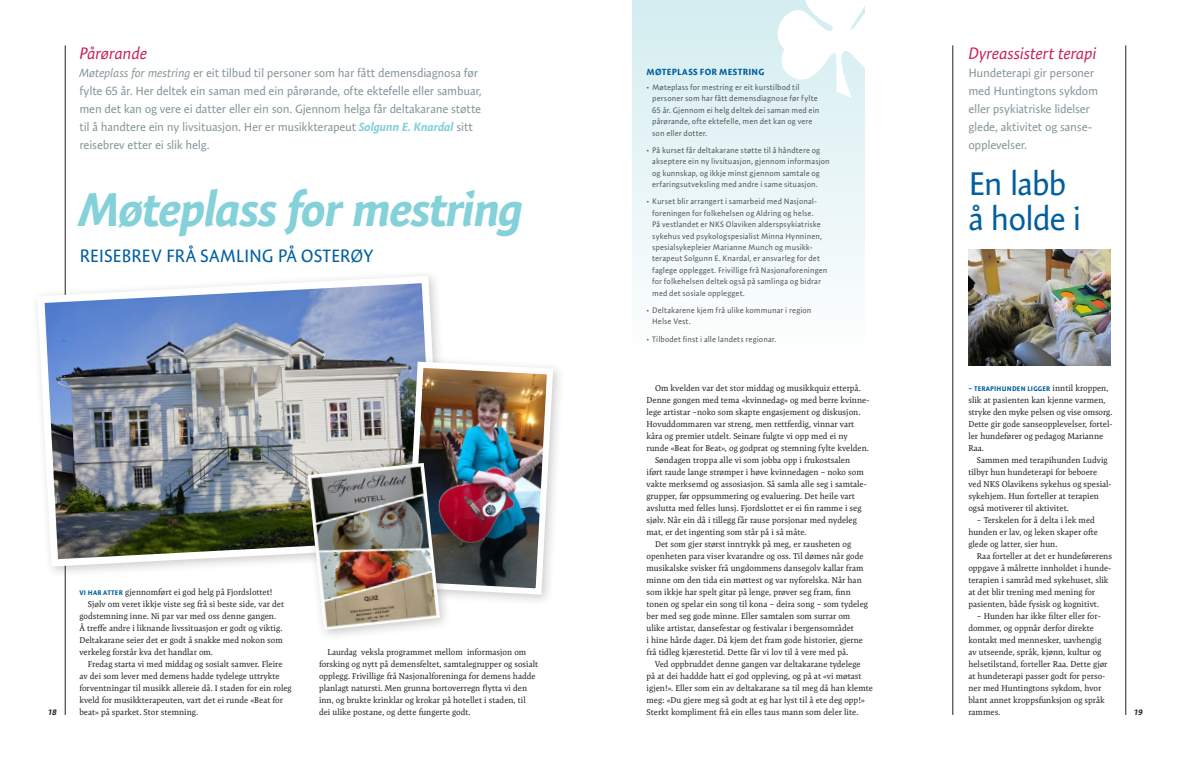
<style>
.page{position:relative;width:1191px;height:766px;background:#fff}
.page>*{position:absolute;margin:0;border:0;box-sizing:border-box;transform-origin:0 0}
.t1{font:italic 700 48px "Expo Sans Pro";letter-spacing:-.025em;color:#84d1d9}
.t2{font:33px/35px "Expo Sans Pro";letter-spacing:-.04em;color:#005f9f}
.t3{font:18px "Expo Sans Pro";letter-spacing:-.01em;color:#005f9f}
.t4{font:italic 16.5px "Expo Sans Pro";letter-spacing:-.02em;color:#c72158}
.t5{font:12px/18px "Expo Sans Pro";letter-spacing:-.02em;color:#849599}
.t6{font:700 9px "Expo Sans Pro";letter-spacing:.03em;color:#005f9f}
.t7{font:8.5px/12px "Expo Serif Pro";color:#231f20}
.t8{font:8px/11.4px "Expo Sans Pro";letter-spacing:.01em;color:#515659}
.t9{font:italic 700 8px "Expo Sans Pro";color:#231f20}
.t10{font:700 6.8px "Expo Sans Pro";letter-spacing:.03em;color:#005f9f}
.s1{font-style:italic}
.s2{font-weight:700;font-style:italic;color:#84d1d9}
.s3{font-weight:700;font-size:6.8px}
.s4{font-family:"Expo Serif Pro";font-weight:400;font-size:8.5px;color:#231f20}
.s5{font-family:"Expo Sans Pro";font-weight:700;font-size:6.8px;color:#005f9f}
</style>
<div class="page">
<hr style="left:65px;top:45px;width:1px;height:669px;background:#231f20">
<hr style="left:1125px;top:45px;width:1px;height:669px;background:#231f20">
<div style="left:31px;top:269px;width:423px;height:309px;background:#fff"></div>
<img style="left:37px;top:272px;width:402px;height:298px">
<div style="left:632px;top:0;width:233px;height:358px;background:linear-gradient(to bottom,#d3edf0,#fefefe)"></div>
<svg style="left:777px;top:0;width:88px;height:98px"></svg>
<img style="left:968px;top:249px;width:142px;height:117px">
<hr style="left:952px;top:45px;width:1px;height:669px;background:#231f20">
<div style="left:399px;top:355px;width:166px;height:251px;background:#231f20;opacity:.22"></div>
<img style="left:403px;top:358px;width:153px;height:239px">
<div style="left:302px;top:457px;width:150px;height:184px;background:#231f20;opacity:.22"></div>
<img style="left:308px;top:463px;width:132px;height:166px">
<h3 class="t4" style="left:79px;top:43px;width:69px">Pårørande</h3>
<p class="t5" style="left:79px;top:63px;width:404px"><span class="s1">Møteplass for mestring</span> er eit tilbud til personer som har fått demensdiagnosa før fylte 65 år. Her deltek ein saman med ein pårørande, ofte ektefelle eller sambuar, men det kan og vere ei datter eller ein son. Gjennom helga får deltakarane støtte til å handtere ein ny livsituasjon. Her er musikkterapeut <span class="s2">Solgunn E. Knardal</span> sitt reisebrev etter ei slik helg.</p>
<h1 class="t1" style="left:79px;top:180px;width:446px">Møteplass for mestring</h1>
<h3 class="t3" style="left:80px;top:245px;width:295px">REISEBREV FRÅ SAMLING PÅ OSTERØY</h3>
<p class="t6" style="left:646px;top:67px;width:119px">MØTEPLASS FOR MESTRING</p>
<p class="t8" style="left:652px;top:81px;width:169px;text-indent:-6px"><span class="s3">•</span> Møteplass for mestring er eit kurstilbod til personer som har fått demensdiagnose før fylte 65 år. Gjennom ei helg deltek dei saman med ein pårørande, ofte ektefelle, men det kan og vere son eller dotter.</p>
<p class="t8" style="left:652px;top:144px;width:179px;text-indent:-6px"><span class="s3">•</span> På kurset får deltakarane støtte til å håndtere og akseptere ein ny livsituasjon, gjennom informasjon og kunnskap, og ikkje minst gjennom samtale og erfaringsutveksling med andre i same situasjon.</p>
<p class="t8" style="left:652px;top:195px;width:177px;text-indent:-6px"><span class="s3">•</span> Kurset blir arrangert i samarbeid med Nasjonal&shy;foreningen for folkehelsen og Aldring og helse.<br>På vestlandet er NKS Olaviken alderspsykiatriske sykehus ved psykologspesialist Minna Hynninen, spesialsykepleier Marianne Munch og musikk&shy;terapeut Solgunn E. Knardal, er ansvarleg for det faglege opplegget. Frivillige frå Nasjonaforeningen for folkehelsen deltek også på samlinga og bidrar med det sosiale opplegget.</p>
<p class="t8" style="left:652px;top:304px;width:161px;text-indent:-6px"><span class="s3">•</span> Deltakarene kjem frå ulike kommunar i region<br>Helse Vest.</p>
<p class="t8" style="left:646px;top:333px;width:131px"><span class="s3">•</span> Tilbodet finst i alle landets regionar.</p>
<h3 class="t4" style="left:968px;top:43px;width:130px">Dyreassistert terapi</h3>
<h3 class="t5" style="left:968px;top:63px;width:131px">Hundeterapi gir personer med Huntingtons sykdom eller psykiatriske lidelser glede, aktivitet og sanse&shy;opplevelser.</h3>
<h2 class="t2" style="left:968px;top:165px;width:114px">En labb å holde i</h2>
<p class="t7" style="left:655px;top:382px;width:207px">Om kvelden var det stor middag og musikkquiz etterpå.</p>
<p class="t7" style="left:646px;top:394px;width:224px">Denne gongen med tema «kvinnedag» og med berre kvinne-</p>
<p class="t7" style="left:646px;top:406px;width:215px">lege artistar –noko som skapte engasjement og diskusjon.</p>
<p class="t7" style="left:646px;top:418px;width:209px">Hovuddommaren var streng, men rettferdig, vinnar vart</p>
<p class="t7" style="left:646px;top:430px;width:203px">kåra og premier utdelt. Seinare fulgte vi opp med ei ny</p>
<p class="t7" style="left:646px;top:442px;width:224px">runde «Beat for Beat», og godprat og stemning fylte kvelden.</p>
<p class="t7" style="left:655px;top:454px;width:197px">Søndagen troppa alle vi som jobba opp i frukostsalen</p>
<p class="t7" style="left:646px;top:466px;width:219px">iført raude lange strømper i høve kvinnedagen – noko som</p>
<p class="t7" style="left:646px;top:478px;width:222px">vakte merksemd og assosiasjon. Så samla alle seg i samtale-</p>
<p class="t7" style="left:646px;top:490px;width:210px">grupper, før oppsummering og evaluering. Det heile vart</p>
<p class="t7" style="left:646px;top:502px;width:216px">avslutta med felles lunsj. Fjordslottet er ei fin ramme i seg</p>
<p class="t7" style="left:646px;top:514px;width:212px">sjølv. Når ein då i tillegg får rause porsjonar med nydeleg</p>
<p class="t7" style="left:646px;top:526px;width:162px">mat, er det ingenting som står på i så måte.</p>
<p class="t7" style="left:655px;top:538px;width:198px">Det som gjer størst inntrykk på meg, er rausheten og</p>
<p class="t7" style="left:646px;top:550px;width:218px">openheten para viser kvarandre og oss. Til dømes når gode</p>
<p class="t7" style="left:646px;top:562px;width:218px">musikalske svisker frå ungdommens dansegolv kallar fram</p>
<p class="t7" style="left:646px;top:574px;width:217px">minne om den tida ein møttest og var nyforelska. Når han</p>
<p class="t7" style="left:646px;top:586px;width:206px">som ikkje har spelt gitar på lenge, prøver seg fram, finn</p>
<p class="t7" style="left:646px;top:598px;width:223px">tonen og spelar ein song til kona – deira song – som tydeleg</p>
<p class="t7" style="left:646px;top:610px;width:205px">ber med seg gode minne. Eller samtalen som surrar om</p>
<p class="t7" style="left:646px;top:622px;width:209px">ulike artistar, dansefestar og festivalar i bergensområdet</p>
<p class="t7" style="left:646px;top:634px;width:218px">i hine hårde dager. Då kjem det fram gode historier, gjerne</p>
<p class="t7" style="left:646px;top:646px;width:203px">frå tidleg kjærestetid. Dette får vi lov til å vere med på.</p>
<p class="t7" style="left:655px;top:658px;width:207px">Ved oppbruddet denne gangen var deltakarane tydelege</p>
<p class="t7" style="left:646px;top:670px;width:216px">på at dei haddde hatt ei god oppleving, og på at «vi møtast</p>
<p class="t7" style="left:646px;top:682px;width:228px">igjen!». Eller som ein av deltakarane sa til meg då han klemte</p>
<p class="t7" style="left:646px;top:694px;width:220px">meg: «Du gjere meg så godt at eg har lyst til å ete deg opp!»</p>
<p class="t7" style="left:646px;top:706px;width:213px">Sterkt kompliment frå ein elles taus mann som deler lite.</p>
<p class="t10" style="left:968px;top:384px;width:142px">– TERAPIHUNDEN LIGGER <span class="s4">inntil kroppen,</span></p>
<p class="t7" style="left:968px;top:394px;width:146px">slik at pasienten kan kjenne varmen, stryke den myke pelsen og vise omsorg.<br>Dette gir gode sanseopplevelser, fortel&shy;ler hundefører og pedagog Marianne<br>Raa.</p>
<p class="t7" style="left:968px;top:454px;width:145px;text-indent:8px">Sammen med terapihunden Ludvig tilbyr hun hundeterapi for beboere ved NKS Olavikens sykehus og spesial&shy;sykehjem. Hun forteller at terapien også motiverer til aktivitet.</p>
<p class="t7" style="left:968px;top:514px;width:131px;text-indent:8px">– Terskelen for å delta i lek med hunden er lav, og leken skaper ofte glede og latter, sier hun.</p>
<p class="t7" style="left:968px;top:550px;width:145px;text-indent:8px">Raa forteller at det er hundeførerens oppgave å målrette innholdet i hunde&shy;terapien i samråd med sykehuset, slik at det blir trening med mening for pasienten, både fysisk og kognitivt.</p>
<p class="t7" style="left:968px;top:610px;width:141px;text-indent:8px">– Hunden har ikke filter eller for&shy;dommer, og oppnår derfor direkte kontakt med mennesker, uavhengig av utseende, språk, kjønn, kultur og helsetilstand, forteller Raa. Dette gjør at hundeterapi passer godt for perso&shy;ner med Huntingtons sykdom, hvor blant annet kroppsfunksjon og språk rammes.</p>
<p class="t7" style="left:79px;top:586px;width:195px"><span class="s5">VI HAR ATTER</span> gjennomført ei god helg på Fjordslottet!</p>
<p class="t7" style="left:88px;top:598px;width:198px">Sjølv om veret ikkje viste seg frå si beste side, var det</p>
<p class="t7" style="left:79px;top:610px;width:198px">godstemning inne. Ni par var med oss denne gangen.</p>
<p class="t7" style="left:79px;top:622px;width:205px">Å treffe andre i liknande livssituasjon er godt og viktig.</p>
<p class="t7" style="left:79px;top:634px;width:205px">Deltakarane seier det er godt å snakke med nokon som</p>
<p class="t7" style="left:79px;top:646px;width:135px">verkeleg forstår kva det handlar om.</p>
<p class="t7" style="left:88px;top:658px;width:196px">Fredag starta vi med middag og sosialt samver. Fleire</p>
<p class="t7" style="left:79px;top:670px;width:202px">av dei som lever med demens hadde tydelege uttrykte</p>
<p class="t7" style="left:79px;top:682px;width:214px">forventningar til musikk allereie då. I staden for ein roleg</p>
<p class="t7" style="left:79px;top:694px;width:205px">kveld for musikkterapeuten, vart det ei runde «Beat for</p>
<p class="t7" style="left:79px;top:706px;width:120px">beat» på sparket. Stor stemning.</p>
<p class="t7" style="left:319px;top:646px;width:221px;text-indent:8px">Laurdag veksla programmet mellom informasjon om forsking og nytt på demensfeltet, samtalegrupper og sosialt opplegg. Frivillige frå Nasjonalforeninga for demens hadde planlagt natursti. Men grunna bortoverregn flytta vi den inn, og brukte krinklar og krokar på hotellet i staden, til dei ulike postane, og dette fungerte godt.</p>
<p class="t9" style="left:48px;top:707px;width:10px">18</p>
<p class="t9" style="left:1134px;top:707px;width:10px">19</p>
</div>
